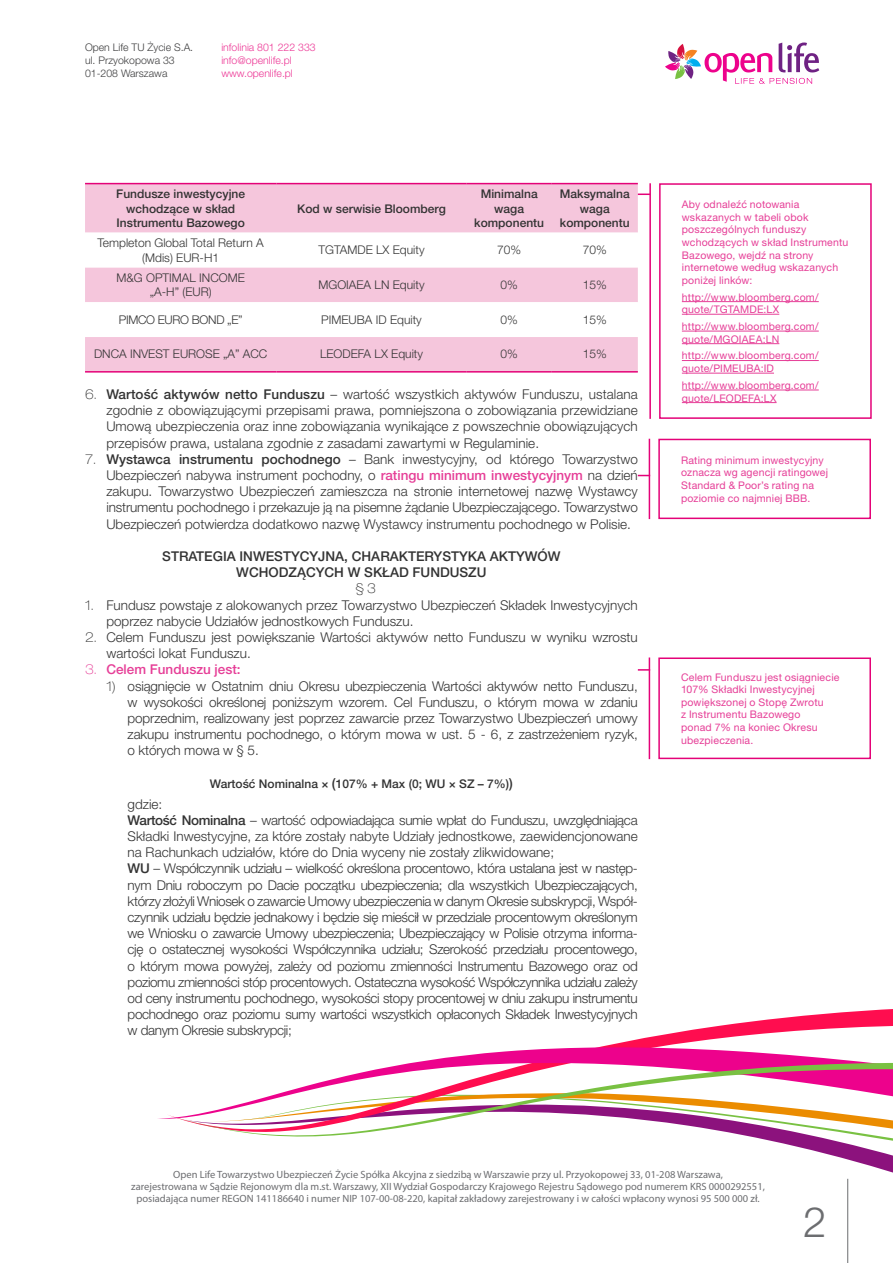
<style>
.page{position:relative;width:893px;height:1263px;background:#fff}
.page>*{position:absolute;margin:0;border:0;box-sizing:border-box;transform-origin:0 0}
.t1{font:300 42px "Helvetica Neue LT Pro";color:#6c6d70}
.Podpunkt{font:300 13.5px/16.2px "Helvetica Neue LT Pro";color:#333;text-align:justify}
.Paragraf_tytuł{font:500 13.5px/16.2px "Helvetica Neue LT Pro";color:#333;text-align:center}
.t2{font:500 13.5px "Helvetica Neue LT Pro";color:#e63e97}
.t3{font:100 expanded 13.5px "Helvetica Neue LT Pro";color:#333}
.t4{font:300 12px/14.4px "Helvetica Neue LT Pro";color:#333;text-align:center}
.Rzymski{font:500 12px/14.4px "Helvetica Neue LT Pro";color:#333;text-align:center}
.t5{font:300 12px "Helvetica Neue LT Pro";letter-spacing:-.025em;color:#333}
.t6{font:10.5px/12.6px "Helvetica Neue LT Pro";letter-spacing:.015em;color:#e63e97}
.t7{font:10.5px/12px "Myriad Pro";color:#6c6d70;text-align:center}
.t8{font:300 10.5px/12.6px "Helvetica Neue LT Pro";color:#3e3e3f}
.t9{font:300 10.5px/12.6px "Helvetica Neue LT Pro";color:#ed3896}
.s1{font-weight:100;font-stretch:expanded}
.s2{font-weight:500}
.s3{font-weight:500;color:#e63e97}
.s4{font-size:13.5px}
</style>
<div class="page">
<hr style="left:847px;top:1179px;width:1px;height:84px;background:#6c6d70">
<svg style="left:827px;top:1154px;width:66px;height:75px"></svg>
<svg style="left:763px;top:1139px;width:130px;height:15px"></svg>
<svg style="left:604px;top:1009px;width:289px;height:37px"></svg>
<svg style="left:158px;top:1046px;width:695px;height:73px"></svg>
<svg style="left:173px;top:1061px;width:720px;height:78px"></svg>
<svg style="left:665px;top:42px;width:154px;height:42px"></svg>
<div style="left:85px;top:184px;width:553px;height:187px;background:#f5c6dc"></div>
<svg style="left:85px;top:233px;width:553px;height:104px"></svg>
<hr style="left:85px;top:371px;width:191px;height:2px;background:#e40278">
<hr style="left:276px;top:371px;width:191px;height:2px;background:#e40278">
<hr style="left:467px;top:371px;width:85px;height:2px;background:#e40278">
<hr style="left:552px;top:371px;width:86px;height:2px;background:#e40278">
<hr style="left:85px;top:183px;width:191px;height:1px;background:#e40278">
<hr style="left:276px;top:183px;width:191px;height:1px;background:#e40278">
<hr style="left:467px;top:183px;width:85px;height:1px;background:#e40278">
<hr style="left:552px;top:183px;width:86px;height:1px;background:#e40278">
<hr style="left:682px;top:301px;width:137px;height:1px;background:#e63e97">
<hr style="left:682px;top:314px;width:97px;height:1px;background:#e63e97">
<hr style="left:682px;top:331px;width:137px;height:1px;background:#e63e97">
<hr style="left:682px;top:343px;width:97px;height:1px;background:#e63e97">
<hr style="left:682px;top:360px;width:137px;height:1px;background:#e63e97">
<hr style="left:682px;top:373px;width:92px;height:1px;background:#e63e97">
<hr style="left:682px;top:390px;width:137px;height:1px;background:#e63e97">
<hr style="left:682px;top:402px;width:95px;height:1px;background:#e63e97">
<div style="left:659px;top:183px;width:213px;height:236px;border:2px solid #e40278"></div>
<hr style="left:649px;top:183px;width:2px;height:236px;background:#e40278">
<div style="left:658px;top:439px;width:213px;height:80px;border:2px solid #e40278"></div>
<hr style="left:649px;top:439px;width:1px;height:80px;background:#e40278">
<div style="left:658px;top:657px;width:213px;height:102px;border:2px solid #e40278"></div>
<hr style="left:649px;top:657px;width:1px;height:102px;background:#e40278">
<svg style="left:638px;top:669px;width:11px;height:2px"></svg>
<p class="t8" style="left:85px;top:41px;width:110px">Open Life TU Życie S.A. ul. Przyokopowa 33<br>01-208 Warszawa</p>
<p class="t9" style="left:221px;top:41px;width:96px">infolinia 801 222 333 info@openlife.pl www.openlife.pl</p>
<p class="Rzymski" style="left:116px;top:187px;width:130px">Fundusze inwestycyjne wchodzące w skład<br>Instrumentu Bazowego</p>
<p class="Rzymski" style="left:297px;top:201px;width:150px">Kod w serwisie Bloomberg</p>
<p class="Rzymski" style="left:474px;top:187px;width:71px">Minimalna waga komponentu</p>
<p class="Rzymski" style="left:560px;top:187px;width:71px">Maksymalna waga komponentu</p>
<p class="t4" style="left:98px;top:235px;width:168px">Templeton Global Total Return A (Mdis) EUR-H1</p>
<p class="t4" style="left:318px;top:243px;width:108px">TGTAMDE LX Equity</p>
<p class="t4" style="left:497px;top:243px;width:26px">70%</p>
<p class="t4" style="left:583px;top:243px;width:26px">70%</p>
<p class="t4" style="left:117px;top:270px;width:130px">M&amp;G OPTIMAL INCOME „A-H” (EUR)</p>
<p class="t4" style="left:319px;top:277px;width:108px">MGOIAEA LN Equity</p>
<p class="t4" style="left:501px;top:277px;width:19px">0%</p>
<p class="t4" style="left:583px;top:277px;width:26px">15%</p>
<p class="t5" style="left:119px;top:312px;width:125px">PIMCO EURO BOND „E”</p>
<p class="t4" style="left:321px;top:312px;width:102px">PIMEUBA ID Equity</p>
<p class="t4" style="left:501px;top:312px;width:19px">0%</p>
<p class="t4" style="left:583px;top:312px;width:26px">15%</p>
<p class="t4" style="left:94px;top:347px;width:175px">DNCA INVEST EUROSE „A” ACC</p>
<p class="t4" style="left:320px;top:347px;width:104px">LEODEFA LX Equity</p>
<p class="t4" style="left:501px;top:347px;width:19px">0%</p>
<p class="t4" style="left:583px;top:347px;width:26px">15%</p>
<p class="Podpunkt" style="left:106px;top:386px;width:533px;text-indent:-21px"><span class="s1">6.</span> <span class="s2">Wartość aktywów netto Funduszu</span> – wartość wszystkich aktywów Funduszu, ustalana zgodnie z obowiązującymi przepisami prawa, pomniejszona o zobowiązania przewidziane Umową ubezpieczenia oraz inne zobowiązania wynikające z powszechnie obowiązujących przepisów prawa, ustalana zgodnie z zasadami zawartymi w Regulaminie.</p>
<p class="Podpunkt" style="left:106px;top:451px;width:533px;text-indent:-21px"><span class="s1">7.</span> <span class="s2">Wystawca instrumentu pochodnego</span> – Bank inwestycyjny, od którego Towarzystwo Ubezpieczeń nabywa instrument pochodny, o <span class="s3">ratingu minimum inwestycyjnym</span> na dzień zakupu. Towarzystwo Ubezpieczeń zamieszcza na stronie internetowej nazwę Wystawcy instrumentu pochodnego i przekazuje ją na pisemne żądanie Ubezpieczającego. Towarzystwo Ubezpieczeń potwierdza dodatkowo nazwę Wystawcy instrumentu pochodnego w Polisie.</p>
<p class="Paragraf_tytuł" style="left:162px;top:548px;width:400px">STRATEGIA INWESTYCYJNA, CHARAKTERYSTYKA AKTYWÓW<br>WCHODZĄCYCH W SKŁAD FUNDUSZU</p>
<p class="t3" style="left:355px;top:581px;width:22px">§ 3</p>
<p class="Podpunkt" style="left:106px;top:596px;width:533px;text-indent:-21px"><span class="s1">1.</span> Fundusz powstaje z alokowanych przez Towarzystwo Ubezpieczeń Składek Inwestycyjnych poprzez nabycie Udziałów jednostkowych Funduszu.</p>
<p class="Podpunkt" style="left:106px;top:629px;width:533px;text-indent:-21px"><span class="s1">2.</span> Celem Funduszu jest powiększanie Wartości aktywów netto Funduszu w wyniku wzrostu wartości lokat Funduszu.</p>
<p class="t2" style="left:85px;top:661px;width:157px"><span class="s1">3.</span> Celem Funduszu jest:</p>
<p class="Podpunkt" style="left:128px;top:677px;width:512px;text-indent:-21px"><span class="s1">1)</span> osiągnięcie w Ostatnim dniu Okresu ubezpieczenia Wartości aktywów netto Funduszu, w wysokości określonej poniższym wzorem. Cel Funduszu, o którym mowa w zdaniu poprzednim, realizowany jest poprzez zawarcie przez Towarzystwo Ubezpieczeń umowy zakupu instrumentu pochodnego, o którym mowa w ust. 5 - 6, z zastrzeżeniem ryzyk, o których mowa w § 5.</p>
<p class="Rzymski" style="left:210px;top:776px;width:305px">Wartość Nominalna × <span class="s4">(</span>107% + Max (0; WU × SZ – 7%)<span class="s4">)</span></p>
<p class="Podpunkt" style="left:128px;top:795px;width:36px">gdzie:</p>
<p class="Podpunkt" style="left:128px;top:811px;width:512px"><span class="s2">Wartość Nominalna</span> – wartość odpowiadająca sumie wpłat do Funduszu, uwzględniająca Składki Inwestycyjne, za które zostały nabyte Udziały jednostkowe, zaewidencjonowane na Rachunkach udziałów, które do Dnia wyceny nie zostały zlikwidowane;</p>
<p class="Podpunkt" style="left:128px;top:860px;width:512px"><span class="s2">WU</span> – Współczynnik udziału – wielkość określona procentowo, która ustalana jest w następ&shy;nym Dniu roboczym po Dacie początku ubezpieczenia; dla wszystkich Ubezpieczających, którzy złożyli Wniosek o zawarcie Umowy ubezpieczenia w danym Okresie subskrypcji, Współ&shy;czynnik udziału będzie jednakowy i będzie się mieścił w przedziale procentowym określonym we Wniosku o zawarcie Umowy ubezpieczenia; Ubezpieczający w Polisie otrzyma informa&shy;cję o ostatecznej wysokości Współczynnika udziału; Szerokość przedziału procentowego, o którym mowa powyżej, zależy od poziomu zmienności Instrumentu Bazowego oraz od poziomu zmienności stóp procentowych. Ostateczna wysokość Współczynnika udziału zależy od ceny instrumentu pochodnego, wysokości stopy procentowej w dniu zakupu instrumentu pochodnego oraz poziomu sumy wartości wszystkich opłaconych Składek Inwestycyjnych w danym Okresie subskrypcji;</p>
<p class="t6" style="left:682px;top:198px;width:168px">Aby odnaleźć notowania wskazanych w tabeli obok poszczególnych funduszy wchodzących w skład Instrumentu<br>Bazowego, wejdź na strony internetowe według wskazanych poniżej linków:</p>
<p class="t6" style="left:682px;top:290px;width:138px">http://www.bloomberg.com/ quote/TGTAMDE:LX</p>
<p class="t6" style="left:682px;top:320px;width:138px">http://www.bloomberg.com/ quote/MGOIAEA:LN</p>
<p class="t6" style="left:682px;top:349px;width:138px">http://www.bloomberg.com/ quote/PIMEUBA:ID</p>
<p class="t6" style="left:682px;top:379px;width:138px">http://www.bloomberg.com/ quote/LEODEFA:LX</p>
<p class="t6" style="left:681px;top:454px;width:148px">Rating minimum inwestycyjny oznacza wg agencji ratingowej<br>Standard &amp; Poor’s rating na poziomie co najmniej BBB.</p>
<p class="t6" style="left:681px;top:670px;width:160px">Celem Funduszu jest osiągniecie<br>107% Składki Inwestycyjnej powiększonej o Stopę Zwrotu<br>z Instrumentu Bazowego<br>ponad 7% na koniec Okresu ubezpieczenia.</p>
<p class="t7" style="left:131px;top:1168px;width:635px">Open Life Towarzystwo Ubezpieczeń Życie Spółka Akcyjna z siedzibą w Warszawie przy ul. Przyokopowej 33, 01-208 Warszawa,<br>zarejestrowana w Sądzie Rejonowym dla m.st. Warszawy, XII Wydział Gospodarczy Krajowego Rejestru Sądowego pod numerem KRS 0000292551, posiadająca numer REGON 141186640 i numer NIP 107-00-08-220, kapitał zakładowy zarejestrowany i w całości wpłacony wynosi 95 500 000 zł.</p>
<p class="t1" style="left:803px;top:1196px;width:25px">2</p>
</div>
